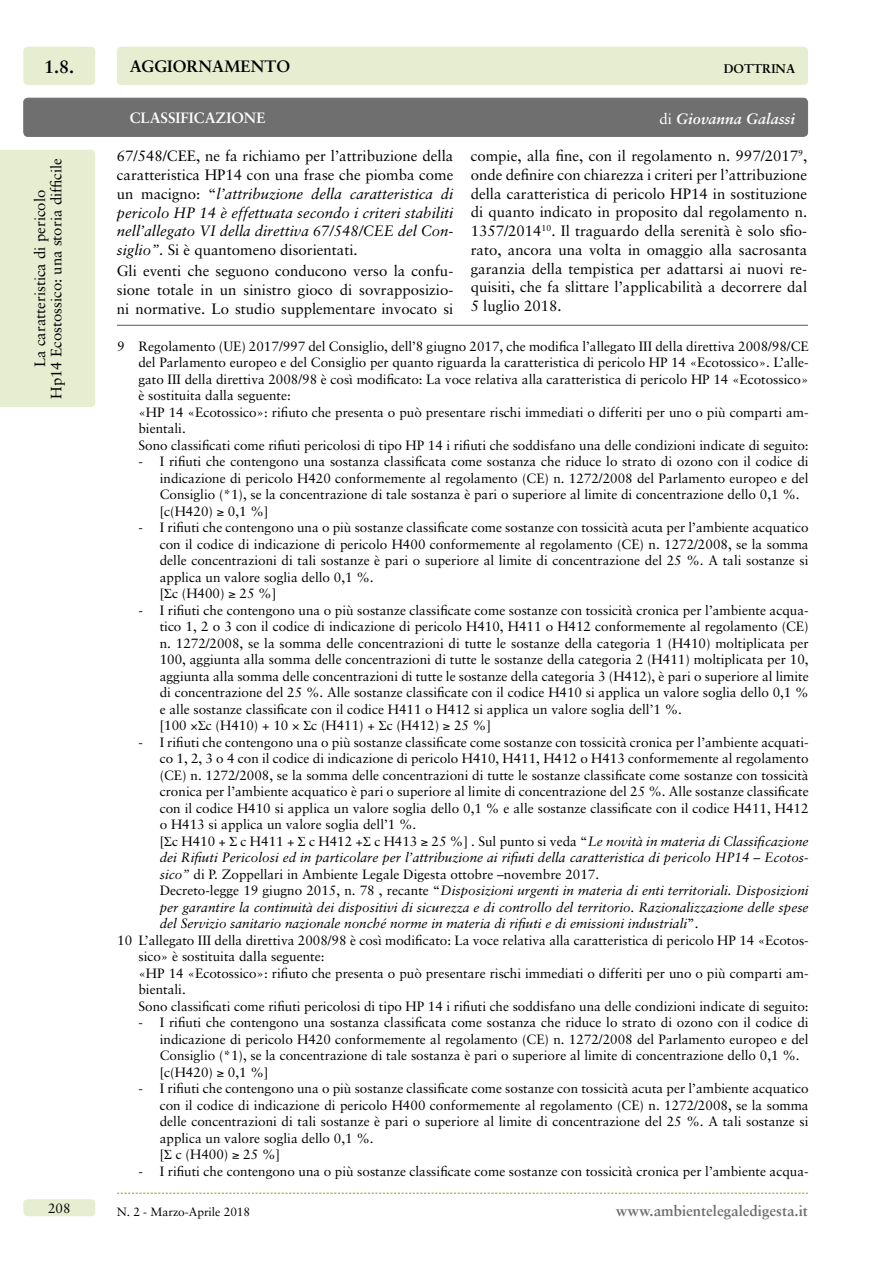
<style>
.page{position:relative;width:893px;height:1263px;background:#fff}
.page>*{position:absolute;margin:0;border:0;box-sizing:border-box;transform-origin:0 0}
.t1{font:700 18px "Sabon";color:#000}
.t2{font:700 16.5px "Sabon";color:#000}
.t3{font:15px/18.8px "Sabon";color:#000;text-align:justify}
.t4{font:italic 15px/18.8px "Sabon";color:#000;text-align:justify}
.t5{font:700 15px "Sabon";color:#706f6f}
.t6{font:italic 700 15px "Sabon";color:#fff}
.t7{font:700 15px "Sabon";color:#fff}
.t8{font:13.5px/16.5px "Sabon";color:#000}
.t9{font:italic 13.5px "Sabon";color:#000}
.t10{font:700 12.6px "Sabon";color:#000}
.t11{font:12px "Sabon";letter-spacing:-.005em;color:#000}
.s1{font-weight:400;font-style:normal}
.s2{font-family:"Times New Roman"}
.s3{font-style:italic}
.s4{font-style:normal}
</style>
<div class="page">
<div style="left:117px;top:47px;width:691px;height:38px;background:#e7edd0;border-radius:4px"></div>
<div style="left:23px;top:47px;width:72px;height:38px;background:#e7edd0;border-radius:4px"></div>
<div style="left:23px;top:1199px;width:72px;height:17px;background:#e7edd0;border-radius:4px"></div>
<svg style="left:117px;top:1193px;width:691px;height:1px"></svg>
<div style="left:24px;top:98px;width:783px;height:38px;background:#706f6f;border-radius:4px"></div>
<div style="left:23px;top:98px;width:785px;height:39px;border:1px solid #706f6f;border-radius:4px"></div>
<div style="left:0;top:150px;width:95px;height:257px;background:#e7edd0"></div>
<hr style="left:117px;top:325px;width:691px;height:1px;background:#575756">
<h1 class="t1" style="left:44px;top:55px;width:32px">1.8.</h1>
<p class="t10" style="left:724px;top:61px;width:73px">DOTTRINA</p>
<p class="t7" style="left:130px;top:108px;width:137px">CLASSIFICAZIONE</p>
<p class="t2" style="left:130px;top:56px;width:162px">AGGIORNAMENTO</p>
<p class="t6" style="left:659px;top:110px;width:137px"><span class="s1">di</span> Giovanna Galassi</p>
<p class="t3" style="left:471px;top:146px;width:338px">compie, alla fine, con il regolamento n. 997/2017<sup>9</sup>, onde definire con chiarezza i criteri per l’attribuzione della caratteristica di pericolo HP14 in sostituzione di quanto indicato in proposito dal regolamento n.<br>1357/2014<sup>10</sup>. Il traguardo della serenità è solo sfio&shy;rato, ancora una volta in omaggio alla sacrosanta garanzia della tempistica per adattarsi ai nuovi re&shy;quisiti, che fa slittare l’applicabilità a decorrere dal 5 luglio 2018.</p>
<p class="t8" style="left:138px;top:338px;width:672px;text-indent:-21px">9 Regolamento (UE) 2017/997 del Consiglio, dell’8 giugno 2017, che modifica l’allegato III della direttiva 2008/98/CE del Parlamento europeo e del Consiglio per quanto riguarda la caratteristica di pericolo HP 14 «Ecotossico». L’alle&shy;gato III della direttiva 2008/98 è così modificato: La voce relativa alla caratteristica di pericolo HP 14 «Ecotossico» è sostituita dalla seguente:<br>«HP 14 «Ecotossico»: rifiuto che presenta o può presentare rischi immediati o differiti per uno o più comparti am&shy;bientali.<br>Sono classificati come rifiuti pericolosi di tipo HP 14 i rifiuti che soddisfano una delle condizioni indicate di seguito:</p>
<p class="t8" style="left:160px;top:453px;width:650px;text-indent:-21px">- I rifiuti che contengono una sostanza classificata come sostanza che riduce lo strato di ozono con il codice di indicazione di pericolo H420 conformemente al regolamento (CE) n. 1272/2008 del Parlamento europeo e del Consiglio (*1), se la concentrazione di tale sostanza è pari o superiore al limite di concentrazione dello 0,1 %. [c(H420) ≥ 0,1 %]</p>
<p class="t8" style="left:160px;top:519px;width:650px;text-indent:-21px">- I rifiuti che contengono una o più sostanze classificate come sostanze con tossicità acuta per l’ambiente acquatico con il codice di indicazione di pericolo H400 conformemente al regolamento (CE) n. 1272/2008, se la somma delle concentrazioni di tali sostanze è pari o superiore al limite di concentrazione del 25 %. A tali sostanze si applica un valore soglia dello 0,1 %.<br>[<span class="s2">Σ</span>c (H400) ≥ 25 %]</p>
<p class="t8" style="left:160px;top:602px;width:650px;text-indent:-21px">- I rifiuti che contengono una o più sostanze classificate come sostanze con tossicità cronica per l’ambiente acqua&shy;tico 1, 2 o 3 con il codice di indicazione di pericolo H410, H411 o H412 conformemente al regolamento (CE) n. 1272/2008, se la somma delle concentrazioni di tutte le sostanze della categoria 1 (H410) moltiplicata per 100, aggiunta alla somma delle concentrazioni di tutte le sostanze della categoria 2 (H411) moltiplicata per 10, aggiunta alla somma delle concentrazioni di tutte le sostanze della categoria 3 (H412), è pari o superiore al limite di concentrazione del 25 %. Alle sostanze classificate con il codice H410 si applica un valore soglia dello 0,1 % e alle sostanze classificate con il codice H411 o H412 si applica un valore soglia dell’1 %.<br>[100 ×<span class="s2">Σ</span>c (H410) + 10 × <span class="s2">Σ</span>c (H411) + <span class="s2">Σ</span>c (H412) ≥ 25 %]</p>
<p class="t8" style="left:138px;top:734px;width:672px">- I rifiuti che contengono una o più sostanze classificate come sostanze con tossicità cronica per l’ambiente acquati-</p>
<p class="t8" style="left:160px;top:750px;width:650px">co 1, 2, 3 o 4 con il codice di indicazione di pericolo H410, H411, H412 o H413 conformemente al regolamento</p>
<p class="t8" style="left:160px;top:767px;width:650px">(CE) n. 1272/2008, se la somma delle concentrazioni di tutte le sostanze classificate come sostanze con tossicità</p>
<p class="t8" style="left:160px;top:783px;width:650px">cronica per l’ambiente acquatico è pari o superiore al limite di concentrazione del 25 %. Alle sostanze classificate</p>
<p class="t8" style="left:160px;top:800px;width:650px">con il codice H410 si applica un valore soglia dello 0,1 % e alle sostanze classificate con il codice H411, H412</p>
<p class="t8" style="left:160px;top:816px;width:258px">o H413 si applica un valore soglia dell’1 %.</p>
<p class="t8" style="left:160px;top:833px;width:650px">[<span class="s2">Σ</span>c H410 + <span class="s2">Σ</span> c H411 + <span class="s2">Σ</span> c H412 +<span class="s2">Σ</span> c H413 ≥ 25 %] . Sul punto si veda “<span class="s3">Le novità in materia di Classificazione</span></p>
<p class="t9" style="left:160px;top:850px;width:650px">dei Rifiuti Pericolosi ed in particolare per l’attribuzione ai rifiuti della caratteristica di pericolo HP14 – Ecotos-</p>
<p class="t8" style="left:160px;top:866px;width:441px"><span class="s3">sico”</span> di P. Zoppellari in Ambiente Legale Digesta ottobre –novembre 2017.</p>
<p class="t9" style="left:160px;top:883px;width:650px"><span class="s4">Decreto-legge 19 giugno 2015, n. 78 , recante “</span>Disposizioni urgenti in materia di enti territoriali. Disposizioni</p>
<p class="t9" style="left:160px;top:899px;width:650px">per garantire la continuità dei dispositivi di sicurezza e di controllo del territorio. Razionalizzazione delle spese</p>
<p class="t9" style="left:160px;top:916px;width:540px">del Servizio sanitario nazionale nonché norme in materia di rifiuti e di emissioni industriali<span class="s4">”.</span></p>
<p class="t8" style="left:117px;top:932px;width:693px">10 L’allegato III della direttiva 2008/98 è così modificato: La voce relativa alla caratteristica di pericolo HP 14 «Ecotos-</p>
<p class="t8" style="left:138px;top:948px;width:188px">sico» è sostituita dalla seguente:</p>
<p class="t8" style="left:138px;top:965px;width:672px">«HP 14 «Ecotossico»: rifiuto che presenta o può presentare rischi immediati o differiti per uno o più comparti am-</p>
<p class="t8" style="left:138px;top:981px;width:49px">bientali.</p>
<p class="t8" style="left:138px;top:998px;width:672px">Sono classificati come rifiuti pericolosi di tipo HP 14 i rifiuti che soddisfano una delle condizioni indicate di seguito:</p>
<p class="t8" style="left:160px;top:1014px;width:650px;text-indent:-21px">- I rifiuti che contengono una sostanza classificata come sostanza che riduce lo strato di ozono con il codice di indicazione di pericolo H420 conformemente al regolamento (CE) n. 1272/2008 del Parlamento europeo e del Consiglio (*1), se la concentrazione di tale sostanza è pari o superiore al limite di concentrazione dello 0,1 %. [c(H420) ≥ 0,1 %]</p>
<p class="t8" style="left:160px;top:1080px;width:650px;text-indent:-21px">- I rifiuti che contengono una o più sostanze classificate come sostanze con tossicità acuta per l’ambiente acquatico con il codice di indicazione di pericolo H400 conformemente al regolamento (CE) n. 1272/2008, se la somma delle concentrazioni di tali sostanze è pari o superiore al limite di concentrazione del 25 %. A tali sostanze si applica un valore soglia dello 0,1 %.<br>[<span class="s2">Σ</span> c (H400) ≥ 25 %]</p>
<p class="t8" style="left:138px;top:1163px;width:672px">- I rifiuti che contengono una o più sostanze classificate come sostanze con tossicità cronica per l’ambiente acqua-</p>
<p class="t3" style="left:31px;top:399px;width:242px;line-height:16.5px;text-align:center;rotate:-90deg">La caratteristica di pericolo<br>Hp14 Ecostossico: una storia difficile</p>
<p class="t4" style="left:117px;top:147px;width:338px"><span class="s4">67/548/CEE, ne fa richiamo per l’attribuzione della caratteristica HP14 con una frase che piomba come un macigno: “</span>l’attribuzione della caratteristica di pericolo HP 14 è effettuata secondo i criteri stabiliti nell’allegato VI della direttiva 67/548/CEE del Con&shy;siglio”. <span class="s4">Si è quantomeno disorientati.</span></p>
<p class="t3" style="left:117px;top:261px;width:338px">Gli eventi che seguono conducono verso la confu&shy;sione totale in un sinistro gioco di sovrapposizio&shy;ni normative. Lo studio supplementare invocato si</p>
<p class="t8" style="left:48px;top:1200px;width:24px">208</p>
<p class="t11" style="left:117px;top:1205px;width:135px">N. 2 - Marzo-Aprile 2018</p>
<p class="t5" style="left:616px;top:1201px;width:194px">www.ambientelegaledigesta.it</p>
</div>
